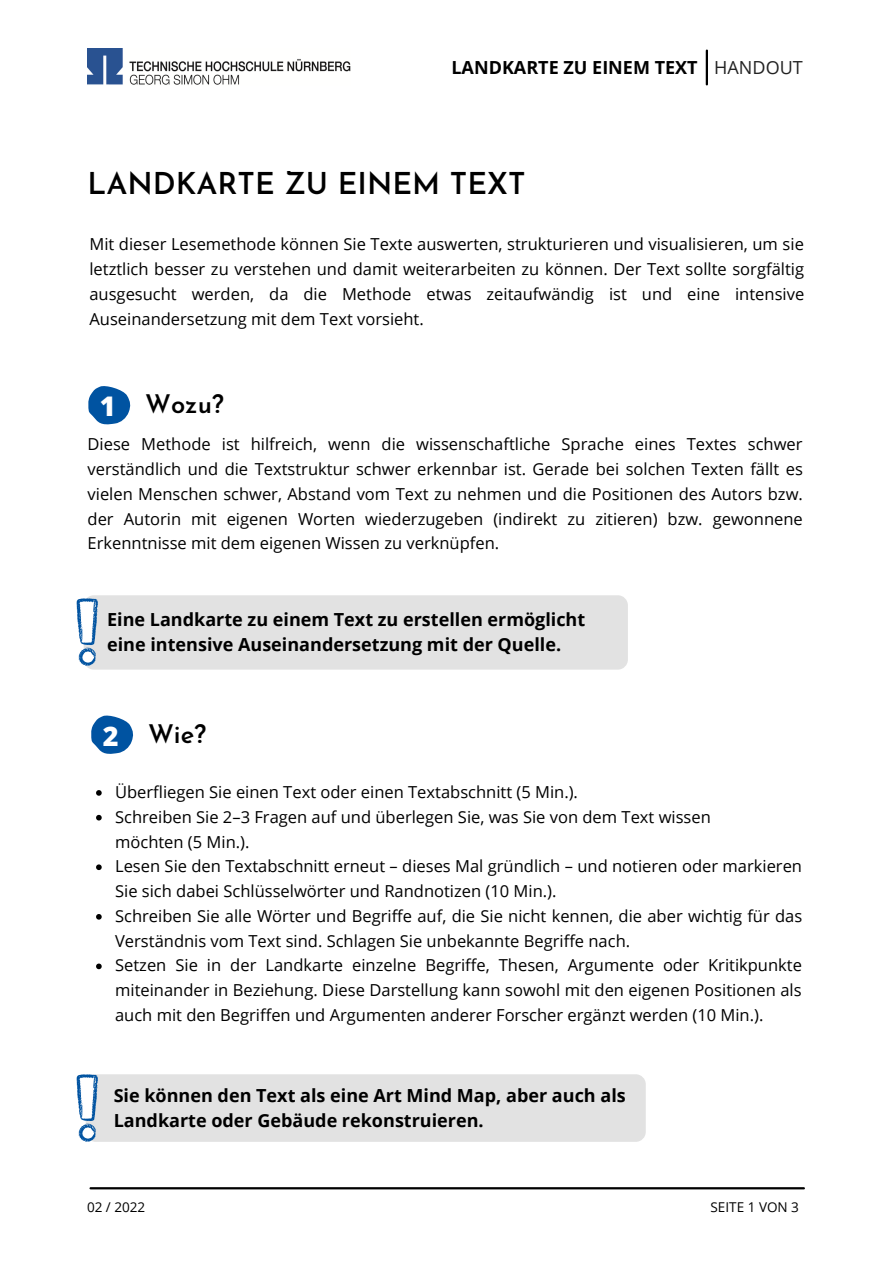
<style>
.page{position:relative;width:894px;height:1264px;background:#fff}
.page>*{position:absolute;margin:0;border:0;box-sizing:border-box;transform-origin:0 0}
.t1{font:600 30px "Josefin Sans";color:#000}
.t2{font:800 27px "Open Sans";color:#fff}
.t3{font:600 25.5px "Josefin Sans";color:#000}
.t4{font:700 18px/24.8px "Open Sans";color:#000}
.t5{font:18px "Open Sans";color:#222}
.t6{font:16.5px/24.8px "Open Sans";color:#000;text-align:justify}
.t7{font:13.5px "Open Sans";color:#000}
</style>
<div class="page">
<hr style="left:90px;top:1187px;width:713px;height:2px;background:#000">
<img style="left:87px;top:48px;width:263px;height:37px">
<hr style="left:705px;top:51px;width:2px;height:33px;background:#000">
<svg style="left:88px;top:386px;width:43px;height:39px"></svg>
<div style="left:84px;top:595px;width:543px;height:74px;background:#e2e2e2;border-radius:10px"></div>
<svg style="left:77px;top:598px;width:21px;height:68px"></svg>
<svg style="left:91px;top:715px;width:42px;height:39px"></svg>
<svg style="left:96px;top:790px;width:6px;height:5px"></svg>
<svg style="left:96px;top:814px;width:6px;height:6px"></svg>
<svg style="left:96px;top:864px;width:6px;height:6px"></svg>
<svg style="left:96px;top:914px;width:6px;height:5px"></svg>
<svg style="left:96px;top:963px;width:6px;height:6px"></svg>
<div style="left:86px;top:1074px;width:559px;height:67px;background:#e2e2e2;border-radius:10px"></div>
<svg style="left:77px;top:1074px;width:21px;height:67px"></svg>
<p class="t4" style="left:451px;top:55px;width:248px">LANDKARTE ZU EINEM TEXT</p>
<p class="t5" style="left:714px;top:55px;width:90px">HANDOUT</p>
<p class="t1" style="left:88px;top:171px;width:439px">LANDKARTE ZU EINEM TEXT</p>
<p class="t6" style="left:89px;top:231px;width:716px">Mit dieser Lesemethode können Sie Texte auswerten, strukturieren und visualisieren, um sie letztlich besser zu verstehen und damit weiterarbeiten zu können. Der Text sollte sorgfä ltig ausgesucht werden, da die Methode etwas zeitaufwä ndig ist und eine intensive Auseinandersetzung mit dem Text vorsieht.</p>
<p class="t2" style="left:100px;top:387px;width:17px">1</p>
<p class="t3" style="left:145px;top:394px;width:80px">Wozu?</p>
<p class="t6" style="left:88px;top:431px;width:716px">Diese Methode ist hilfreich, wenn die wissenschaftliche Sprache eines Textes schwer verstä ndlich und die Textstruktur schwer erkennbar ist. Gerade bei solchen Texten fä llt es vielen Menschen schwer, Abstand vom Text zu nehmen und die Positionen des Autors bzw. der Autorin mit eigenen Worten wiederzugeben (indirekt zu zitieren) bzw. gewonnene Erkenntnisse mit dem eigenen Wissen zu verknü pfen.</p>
<p class="t4" style="left:107px;top:606px;width:479px">Eine Landkarte zu einem Text zu erstellen ermöglicht eine intensive Auseinandersetzung mit der Quelle.</p>
<p class="t2" style="left:103px;top:716px;width:17px">2</p>
<p class="t3" style="left:148px;top:723px;width:60px">Wie?</p>
<p class="t6" style="left:115px;top:779px;width:464px">Ü berfliegen Sie einen Text oder einen Textabschnitt (5 Min.).</p>
<p class="t6" style="left:115px;top:804px;width:597px">Schreiben Sie 2–3 Fragen auf und ü berlegen Sie, was Sie von dem Text wissen</p>
<p class="t6" style="left:115px;top:853px;width:688px">Lesen Sie den Textabschnitt erneut – dieses Mal grü ndlich – und notieren oder markieren<br>Sie sich dabei Schlüsselwörter und Randnotizen (10 Min.).</p>
<p class="t6" style="left:115px;top:903px;width:688px">Schreiben Sie alle Wörter und Begriffe auf, die Sie nicht kennen, die aber wichtig fü r das<br>Verstä ndnis vom Text sind. Schlagen Sie unbekannte Begriffe nach.</p>
<p class="t6" style="left:115px;top:952px;width:688px">Setzen Sie in der Landkarte einzelne Begriffe, Thesen, Argumente oder Kritikpunkte miteinander in Beziehung. Diese Darstellung kann sowohl mit den eigenen Positionen als auch mit den Begriffen und Argumenten anderer Forscher ergänzt werden (10 Min.).</p>
<p class="t6" style="left:115px;top:828px;width:136px">möchten (5 Min.).</p>
<p class="t4" style="left:114px;top:1082px;width:513px">Sie können den Text als eine Art Mind Map, aber auch als<br>Landkarte oder Gebäude rekonstruieren.</p>
<p class="t7" style="left:87px;top:1197px;width:60px">02 / 2022</p>
<p class="t7" style="left:710px;top:1197px;width:90px">SEITE 1 VON 3</p>
</div>
